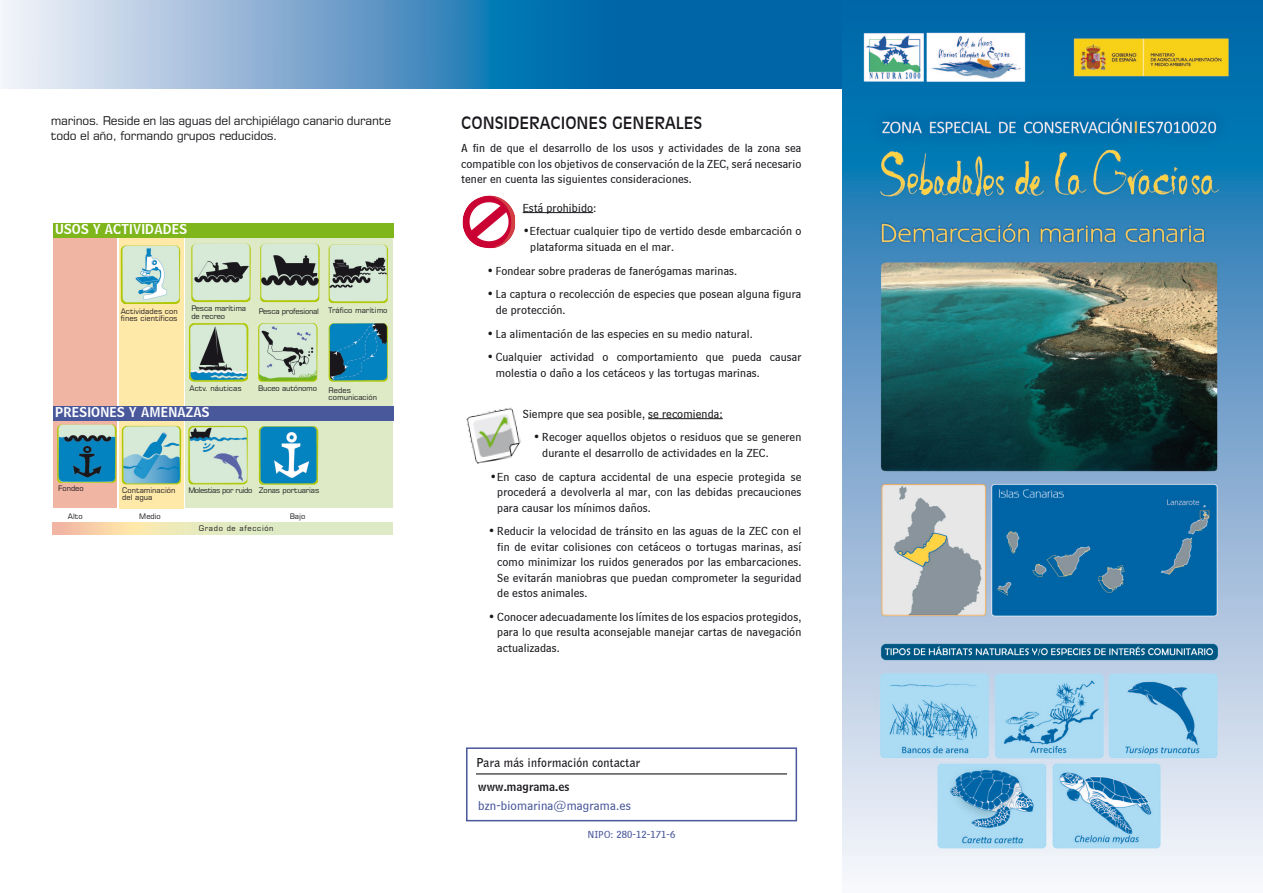
<style>
.page{position:relative;width:1263px;height:893px;background:#fff}
.page>*{position:absolute;margin:0;border:0;box-sizing:border-box;transform-origin:0 0}
.t1{font:16.5px "Incised 901 BT";color:#1a171c}
.t2{font:13.5px "Bell Centennial BT Name And Number";letter-spacing:.01em;color:#fff}
.t3{font:12.9px "Bell Centennial BT Sub Caption";letter-spacing:.01em;color:#49579b}
.t4{font:700 12.3px "Bell Gothic BT";letter-spacing:.01em;color:#1a171c}
.t5{font:12px/15.5px "Bell Centennial BT Sub Caption";letter-spacing:.01em;color:#1a171c;text-align:justify}
.t6{font:12px/15px "Square 721 BT";letter-spacing:-.02em;color:#1a171c}
.t7{font:11.4px "Bell Centennial BT Name And Number";letter-spacing:.01em;color:#1a171c}
.t8{font:10.5px "Bell Centennial BT Sub Caption";letter-spacing:.01em;color:#49579b}
.t9{font:7.5px/7.5px "Square 721 BT";color:#1a171c}
.t10{font:7.5px/7.5px "Square 721 BT";letter-spacing:-.02em;color:#1a171c}
.t11{font:7.5px "Square 721 BT";letter-spacing:-.04em;color:#1a171c}
.t12{font:7.5px "Square 721 BT";letter-spacing:-.03em;color:#1a171c}
.t13{font:7.5px "Square 721 BT";letter-spacing:.08em;color:#1a171c}
</style>
<div class="page">
<svg style="left:0;top:0;width:842px;height:89px;background:#5495c4"></svg>
<hr style="left:523px;top:212px;width:70px;height:1px;background:#1a171c">
<hr style="left:648px;top:418px;width:75px;height:1px;background:#1a171c">
<img style="left:462px;top:195px;width:53px;height:53px">
<img style="left:466px;top:407px;width:55px;height:57px">
<div style="left:53px;top:224px;width:63px;height:284px;background:#f1b6a3"></div>
<div style="left:119px;top:225px;width:64px;height:284px;background:#ffe9a9"></div>
<div style="left:185px;top:234px;width:208px;height:274px;background:#ddeac5"></div>
<div style="left:53px;top:223px;width:340px;height:15px;background:#7eb61c"></div>
<div style="left:53px;top:406px;width:340px;height:14px;background:#49579b"></div>
<img style="left:191px;top:244px;width:60px;height:58px">
<img style="left:258px;top:323px;width:60px;height:59px">
<img style="left:121px;top:245px;width:59px;height:59px">
<img style="left:188px;top:426px;width:60px;height:58px">
<img style="left:57px;top:424px;width:60px;height:59px">
<img style="left:259px;top:426px;width:59px;height:59px">
<img style="left:122px;top:426px;width:59px;height:58px">
<img style="left:189px;top:323px;width:59px;height:59px">
<img style="left:260px;top:244px;width:60px;height:58px">
<img style="left:329px;top:245px;width:59px;height:58px">
<img style="left:329px;top:323px;width:59px;height:59px">
<svg style="left:53px;top:523px;width:340px;height:11px;background:#e8e3ba"></svg>
<img style="left:842px;top:0;width:421px;height:881px">
<hr style="left:476px;top:773px;width:311px;height:1px;background:#1a171c">
<div style="left:466px;top:747px;width:331px;height:74px;border:2px solid #49579b"></div>
<p class="t6" style="left:51px;top:113px;width:342px">marinos. Reside en las aguas del archipiélago canario durante todo el año, formando grupos reducidos.</p>
<p class="t2" style="left:55px;top:221px;width:134px">USOS Y ACTIVIDADES</p>
<p class="t9" style="left:121px;top:307px;width:58px">Actividades con fines científicos</p>
<p class="t10" style="left:191px;top:305px;width:56px">Pesca marítima de recreo</p>
<p class="t12" style="left:259px;top:306px;width:62px">Pesca profesional</p>
<p class="t9" style="left:329px;top:306px;width:60px">Tráfico marítimo</p>
<p class="t9" style="left:189px;top:385px;width:54px">Actv. náuticas</p>
<p class="t2" style="left:55px;top:404px;width:156px">PRESIONES Y AMENAZAS</p>
<p class="t10" style="left:258px;top:385px;width:60px">Buceo autónomo</p>
<p class="t9" style="left:329px;top:386px;width:50px">Redes comunicación</p>
<p class="t9" style="left:58px;top:485px;width:27px">Fondeo</p>
<p class="t9" style="left:122px;top:486px;width:55px">Contaminación</p>
<p class="t11" style="left:188px;top:486px;width:133px">Molestias por ruido Zonas portuarias</p>
<p class="t9" style="left:122px;top:494px;width:32px">del agua</p>
<p class="t9" style="left:68px;top:513px;width:16px">Alto</p>
<p class="t9" style="left:139px;top:513px;width:23px">Medio</p>
<p class="t9" style="left:290px;top:513px;width:17px">Bajo</p>
<p class="t13" style="left:199px;top:524px;width:76px">Grado de afección</p>
<h1 class="t1" style="left:461px;top:113px;width:242px">CONSIDERACIONES GENERALES</h1>
<p class="t5" style="left:461px;top:140px;width:342px">A fin de que el desarrollo de los usos y actividades de la zona sea compatible con los objetivos de conservación de la ZEC, será necesario tener en cuenta las siguientes consideraciones.</p>
<p class="t5" style="left:523px;top:200px;width:75px">Está prohibido:</p>
<p class="t5" style="left:530px;top:223px;width:273px;text-indent:-8px">•Efectuar cualquier tipo de vertido desde embarcación o plataforma situada en el mar.</p>
<p class="t5" style="left:487px;top:263px;width:252px">• Fondear sobre praderas de fanerógamas marinas.</p>
<p class="t5" style="left:496px;top:286px;width:307px;text-indent:-9px">• La captura o recolección de especies que posean alguna figura de protección.</p>
<p class="t5" style="left:487px;top:326px;width:267px">• La alimentación de las especies en su medio natural.</p>
<p class="t5" style="left:496px;top:349px;width:307px;text-indent:-9px">• Cualquier actividad o comportamiento que pueda causar molestia o daño a los cetáceos y las tortugas marinas.</p>
<p class="t5" style="left:523px;top:406px;width:202px">Siempre que sea posible, se recomienda:</p>
<p class="t5" style="left:542px;top:429px;width:261px;text-indent:-9px">• Recoger aquellos objetos o residuos que se generen durante el desarrollo de actividades en la ZEC.</p>
<p class="t5" style="left:497px;top:469px;width:306px;text-indent:-8px">•En caso de captura accidental de una especie protegida se procederá a devolverla al mar, con las debidas precauciones para causar los mínimos daños.</p>
<p class="t5" style="left:497px;top:523px;width:306px;text-indent:-9px">• Reducir la velocidad de tránsito en las aguas de la ZEC con el fin de evitar colisiones con cetáceos o tortugas marinas, así como minimizar los ruidos generados por las embarcaciones.<br>Se evitarán maniobras que puedan comprometer la seguridad de estos animales.</p>
<p class="t5" style="left:497px;top:609px;width:306px;text-indent:-9px">• Conocer adecuadamente los límites de los espacios protegidos, para lo que resulta aconsejable manejar cartas de navegación actualizadas.</p>
<p class="t4" style="left:476px;top:754px;width:166px">Para más información contactar</p>
<p class="t7" style="left:478px;top:779px;width:93px">www.magrama.es</p>
<p class="t3" style="left:478px;top:798px;width:154px">bzn-biomarina@magrama.es</p>
<p class="t8" style="left:588px;top:828px;width:89px">NIPO: 280-12-171-6</p>
</div>
